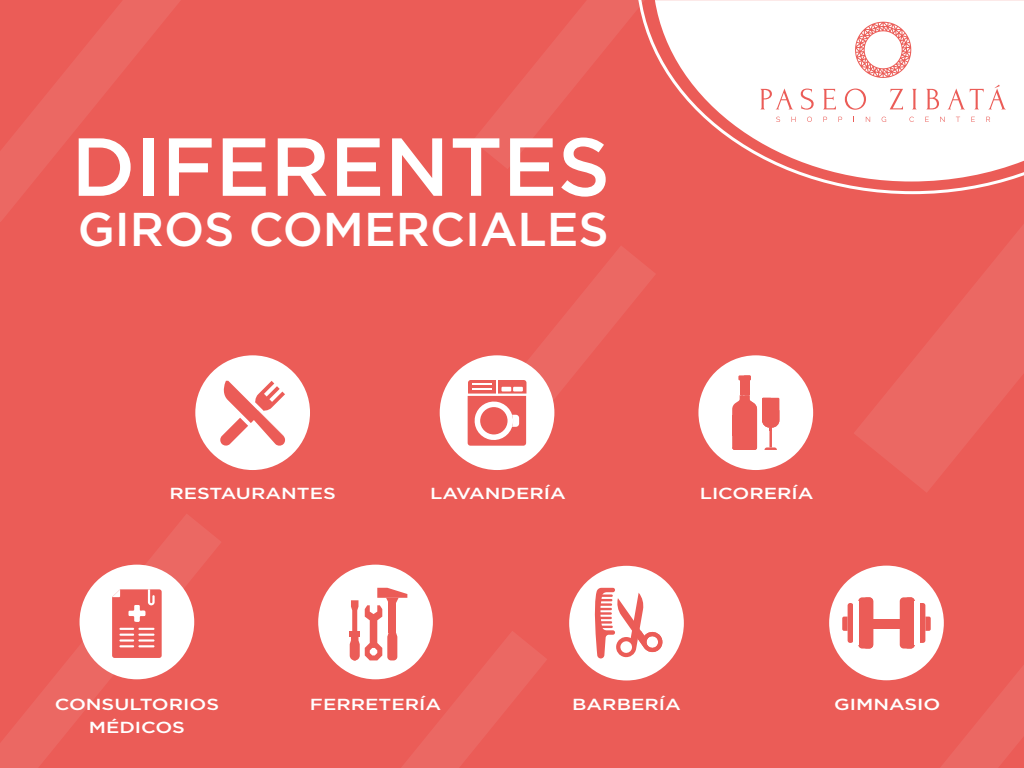
<style>
.page{position:relative;width:1024px;height:768px;background:#eb5c57}
.page>*{position:absolute;margin:0;border:0;box-sizing:border-box;transform-origin:0 0}
.t1{font:500 82.1px "Gotham";color:#fff}
.t2{font:500 47.4px "Gotham";color:#fff}
.t3{font:500 16px "Gotham";color:#fff;scale:1.24 1}
</style>
<div class="page">
<svg style="left:656px;top:0;width:368px;height:182px;fill:#fff"></svg>
<svg style="left:855px;top:22px;width:56px;height:56px;background:#f8cccb"></svg>
<svg style="left:776px;top:117px;width:4px;height:5px"></svg>
<svg style="left:792px;top:117px;width:4px;height:5px"></svg>
<svg style="left:807px;top:117px;width:5px;height:5px"></svg>
<svg style="left:823px;top:117px;width:4px;height:5px"></svg>
<svg style="left:838px;top:117px;width:4px;height:5px"></svg>
<svg style="left:866px;top:117px;width:4px;height:5px"></svg>
<svg style="left:882px;top:117px;width:4px;height:5px"></svg>
<svg style="left:909px;top:117px;width:5px;height:5px"></svg>
<svg style="left:925px;top:117px;width:4px;height:5px"></svg>
<svg style="left:940px;top:117px;width:5px;height:5px"></svg>
<svg style="left:956px;top:117px;width:4px;height:5px"></svg>
<svg style="left:971px;top:117px;width:4px;height:5px"></svg>
<svg style="left:986px;top:117px;width:4px;height:5px"></svg>
<svg style="left:760px;top:88px;width:33px;height:21px"></svg>
<svg style="left:801px;top:89px;width:13px;height:21px"></svg>
<svg style="left:823px;top:89px;width:13px;height:20px"></svg>
<svg style="left:845px;top:89px;width:21px;height:21px"></svg>
<svg style="left:890px;top:89px;width:13px;height:20px"></svg>
<svg style="left:912px;top:89px;width:5px;height:20px"></svg>
<svg style="left:926px;top:89px;width:13px;height:20px"></svg>
<svg style="left:948px;top:85px;width:58px;height:24px"></svg>
<div style="left:569px;top:566px;width:115px;height:114px;background:#fff;border-radius:50%"></div>
<div style="left:829px;top:566px;width:115px;height:114px;background:#fff;border-radius:50%"></div>
<div style="left:195px;top:355px;width:115px;height:115px;background:#fff;border-radius:50%"></div>
<div style="left:318px;top:565px;width:115px;height:114px;background:#fff;border-radius:50%"></div>
<div style="left:698px;top:355px;width:115px;height:115px;background:#fff;border-radius:50%"></div>
<svg style="left:220px;top:381px;width:65px;height:65px"></svg>
<div style="left:738px;top:375px;width:13px;height:5px;background:#eb5c57"></div>
<div style="left:740px;top:380px;width:5px;height:15px;background:#eb5c57"></div>
<div style="left:745px;top:380px;width:5px;height:15px;background:#eb5c57"></div>
<svg style="left:740px;top:375px;width:11px;height:6px"></svg>
<svg style="left:732px;top:395px;width:47px;height:55px"></svg>
<hr style="left:765px;top:399px;width:2px;height:22px;background:#eb5c57">
<svg style="left:594px;top:588px;width:69px;height:70px"></svg>
<svg style="left:351px;top:588px;width:56px;height:43px"></svg>
<svg style="left:0;top:0;width:180px;height:222px"></svg>
<svg style="left:319px;top:631px;width:228px;height:137px"></svg>
<svg style="left:0;top:514px;width:221px;height:254px"></svg>
<svg style="left:519px;top:246px;width:136px;height:211px"></svg>
<svg style="left:473px;top:0;width:183px;height:169px"></svg>
<svg style="left:854px;top:187px;width:170px;height:305px"></svg>
<div style="left:440px;top:355px;width:114px;height:115px;background:#fff;border-radius:50%"></div>
<svg style="left:468px;top:380px;width:58px;height:66px"></svg>
<div style="left:80px;top:565px;width:114px;height:114px;background:#fff;border-radius:50%"></div>
<svg style="left:112px;top:589px;width:50px;height:69px;background:#ee7773"></svg>
<div style="left:870px;top:619px;width:33px;height:9px;background:#eb5c57"></div>
<svg style="left:842px;top:597px;width:31px;height:52px"></svg>
<svg style="left:879px;top:597px;width:145px;height:171px"></svg>
<div style="left:915px;top:602px;width:5px;height:43px;background:#fff"></div>
<div style="left:853px;top:602px;width:5px;height:43px;background:#fff"></div>
<h1 class="t1" style="left:71px;top:113px;width:540px">DIFERENTES</h1>
<h2 class="t2" style="left:78px;top:198px;width:533px">GIROS COMERCIALES</h2>
<p class="t3" style="left:169px;top:483px;width:136px">RESTAURANTES</p>
<p class="t3" style="left:430px;top:483px;width:111px">LAVANDERÍA</p>
<p class="t3" style="left:700px;top:483px;width:93px">LICORERÍA</p>
<p class="t3" style="left:55px;top:694px;width:134px">CONSULTORIOS</p>
<p class="t3" style="left:310px;top:694px;width:107px">FERRETERÍA</p>
<p class="t3" style="left:572px;top:694px;width:89px">BARBERÍA</p>
<p class="t3" style="left:834px;top:694px;width:87px">GIMNASIO</p>
<p class="t3" style="left:89px;top:717px;width:79px">MÉDICOS</p>
</div>
